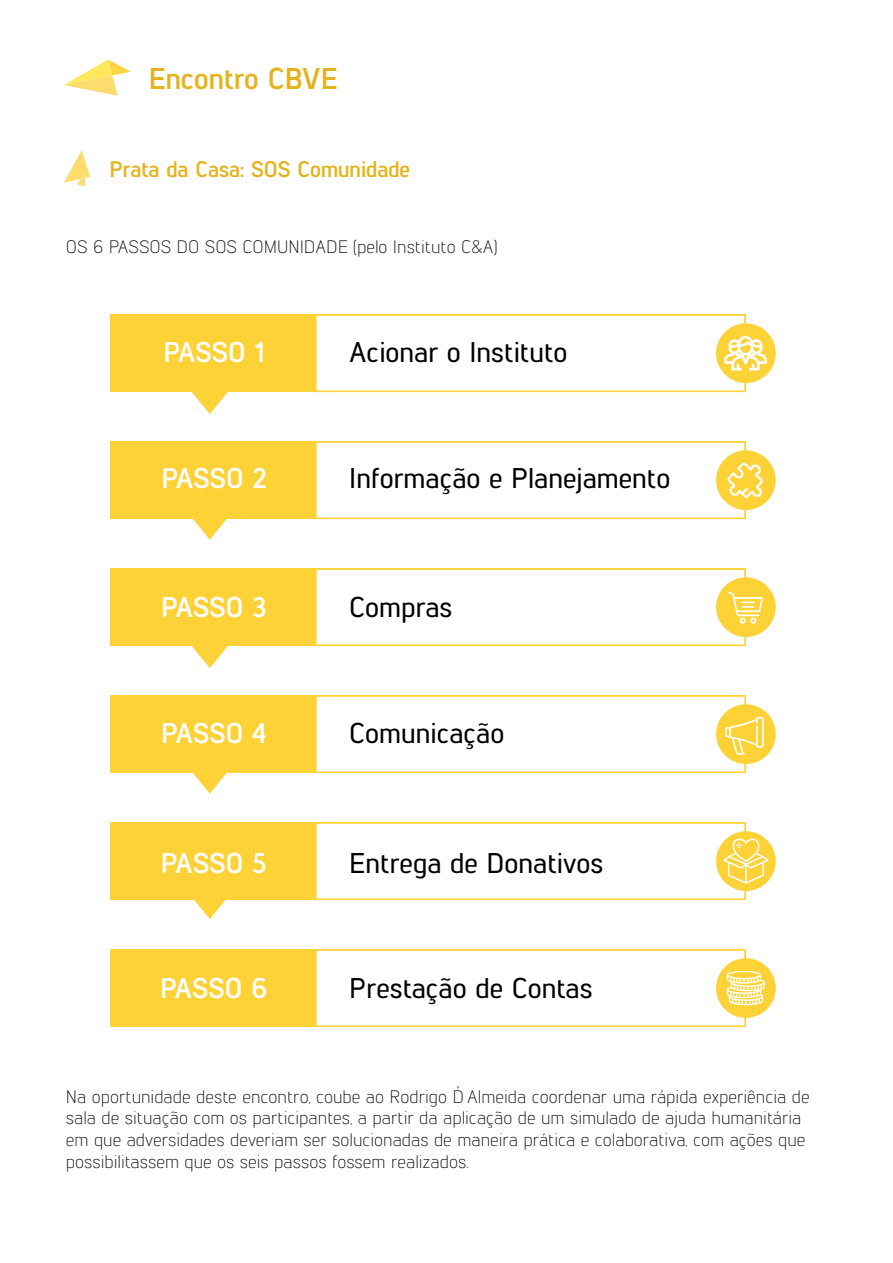
<style>
.page{position:relative;width:893px;height:1263px;background:#fff}
.page>*{position:absolute;margin:0;border:0;box-sizing:border-box;transform-origin:0 0}
.t1{font:700 30px "Lintel";color:#e4b31c}
.t2{font:500 28.5px "Lintel";color:#000}
.t3{font:700 28.5px "Lintel";color:#fff}
.t4{font:700 22.5px "Lintel";color:#e4b31c}
.t5{font:300 18px/21.6px "Lintel";color:#000}
</style>
<div class="page">
<svg style="left:64px;top:60px;width:67px;height:36px"></svg>
<svg style="left:64px;top:150px;width:26px;height:36px"></svg>
<div style="left:110px;top:314px;width:636px;height:78px;background:#fcd237"></div>
<div style="left:110px;top:441px;width:636px;height:78px;background:#fcd237"></div>
<div style="left:110px;top:568px;width:636px;height:78px;background:#fcd237"></div>
<div style="left:110px;top:695px;width:636px;height:78px;background:#fcd237"></div>
<div style="left:110px;top:822px;width:636px;height:78px;background:#fcd237"></div>
<div style="left:110px;top:949px;width:636px;height:78px;background:#fcd237"></div>
<div style="left:716px;top:323px;width:60px;height:60px;background:#fcd237;border-radius:50%"></div>
<div style="left:716px;top:450px;width:60px;height:60px;background:#fcd237;border-radius:50%"></div>
<div style="left:716px;top:577px;width:60px;height:60px;background:#fcd237;border-radius:50%"></div>
<div style="left:716px;top:704px;width:60px;height:60px;background:#fcd237;border-radius:50%"></div>
<div style="left:716px;top:831px;width:60px;height:60px;background:#fcd237;border-radius:50%"></div>
<div style="left:716px;top:958px;width:60px;height:60px;background:#fcd237;border-radius:50%"></div>
<svg style="left:316px;top:823px;width:452px;height:76px;background:#fefbed"></svg>
<svg style="left:316px;top:950px;width:449px;height:76px;background:#fefbf0"></svg>
<svg style="left:316px;top:696px;width:448px;height:76px;background:#fefbee"></svg>
<svg style="left:316px;top:569px;width:447px;height:76px;background:#fefbee"></svg>
<svg style="left:316px;top:442px;width:447px;height:76px;background:#fefbef"></svg>
<svg style="left:316px;top:315px;width:451px;height:76px;background:#fefbf0"></svg>
<svg style="left:191px;top:392px;width:37px;height:22px"></svg>
<svg style="left:193px;top:519px;width:34px;height:21px"></svg>
<svg style="left:191px;top:646px;width:37px;height:22px"></svg>
<svg style="left:193px;top:773px;width:34px;height:21px"></svg>
<svg style="left:194px;top:900px;width:32px;height:19px"></svg>
<h1 class="t1" style="left:149px;top:57px;width:190px">Encontro CBVE</h1>
<p class="t4" style="left:109px;top:153px;width:302px">Prata da Casa: SOS Comunidade</p>
<p class="t5" style="left:66px;top:235px;width:433px">OS 6 PASSOS DO SOS COMUNIDADE (pelo Instituto C&amp;A)</p>
<h2 class="t3" style="left:163px;top:333px;width:103px">PASSO 1</h2>
<h2 class="t2" style="left:349px;top:333px;width:220px">Acionar o Instituto</h2>
<h2 class="t3" style="left:161px;top:458px;width:107px">PASSO 2</h2>
<h2 class="t2" style="left:349px;top:459px;width:323px">Informação e Planejamento</h2>
<h2 class="t3" style="left:161px;top:587px;width:107px">PASSO 3</h2>
<h2 class="t2" style="left:349px;top:587px;width:105px">Compras</h2>
<h2 class="t3" style="left:161px;top:713px;width:107px">PASSO 4</h2>
<h2 class="t2" style="left:349px;top:713px;width:157px">Comunicação</h2>
<h2 class="t3" style="left:161px;top:843px;width:107px">PASSO 5</h2>
<h2 class="t2" style="left:349px;top:843px;width:256px">Entrega de Donativos</h2>
<h2 class="t3" style="left:160px;top:968px;width:109px">PASSO 6</h2>
<h2 class="t2" style="left:349px;top:968px;width:245px">Prestação de Contas</h2>
<p class="t5" style="left:66px;top:1085px;width:745px">Na oportunidade deste encontro, coube ao Rodrigo D´ Almeida coordenar uma rápida experiência de sala de situação com os participantes, a partir da aplicação de um simulado de ajuda humanitária em que adversidades deveriam ser solucionadas de maneira prática e colaborativa, com ações que possibilitassem que os seis passos fossem realizados.</p>
</div>
